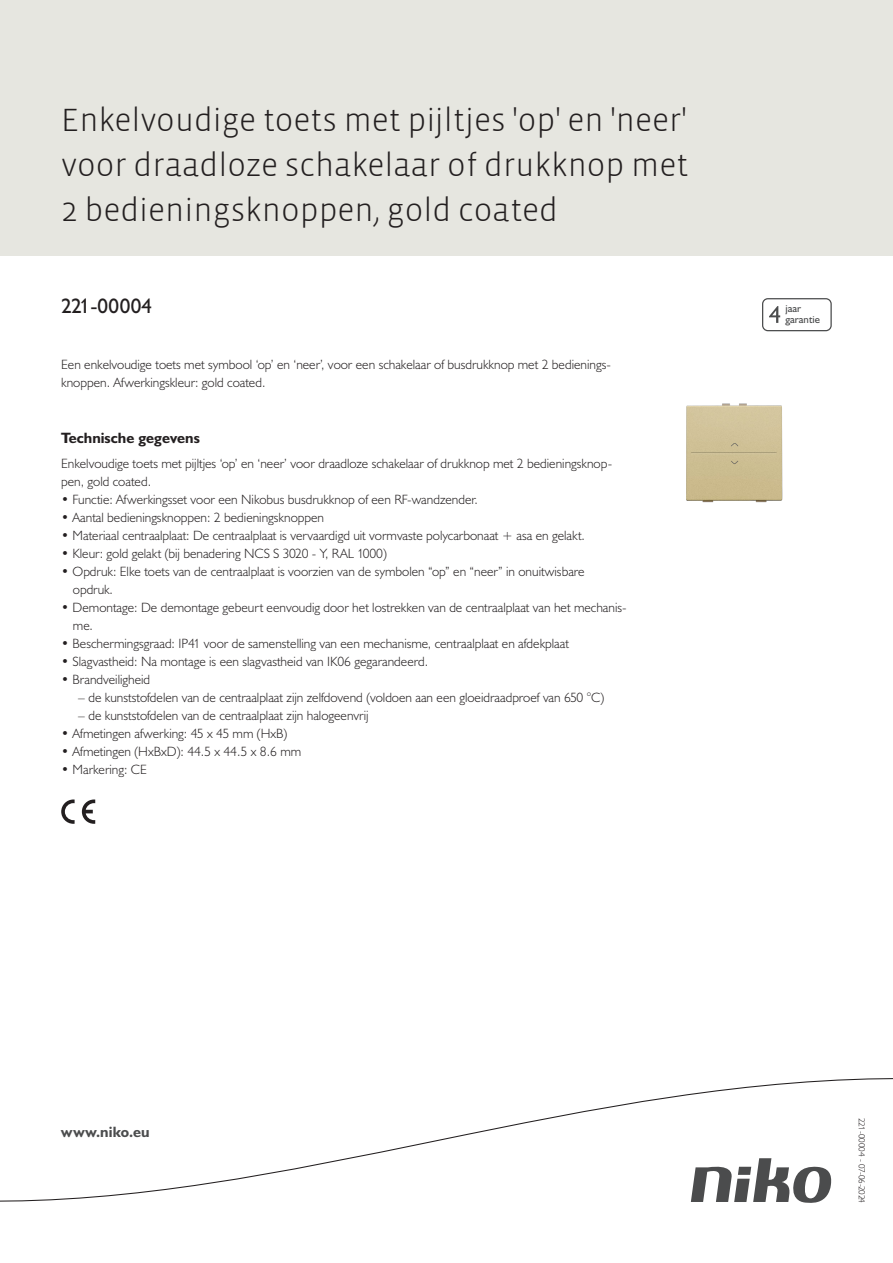
<style>
.page{position:relative;width:893px;height:1263px;background:#fff}
.page>*{position:absolute;margin:0;border:0;box-sizing:border-box;transform-origin:0 0}
.Title_datasheets{font:300 33px/45px "Vista Sans";color:#231f20;text-align:justify}
.Article_number{font:21px "Humanist 521 BT";letter-spacing:.015em;color:#231f20}
.Titles_parts{font:700 15px "Humanist 521 BT";color:#231f20}
.titel_afbeelding{font:700 15px "Humanist 521 BT";letter-spacing:.005em;color:#4b4c4d}
.USP_Bullets{font:300 13.5px/18px "Humanist 521 BT";color:#231f20}
.Platte_tekst_CAB{font:300 13.5px/18px "Humanist 521 BT";color:#231f20}
.USP_Bullets_level_2{font:300 13.5px "Humanist 521 BT";color:#231f20}
.t1{font:10.8px/10.8px "Humanist 521 BT";color:#4b4c4d}
.Revision{font:300 9px "Humanist 521 BT";letter-spacing:-.03em;color:#231f20}
</style>
<div class="page">
<div style="left:0;top:0;width:893px;height:255px;background:#e6e6e0"></div>
<svg style="left:82px;top:799px;width:13px;height:25px"></svg>
<svg style="left:61px;top:799px;width:14px;height:25px"></svg>
<svg style="left:762px;top:298px;width:70px;height:33px"></svg>
<svg style="left:0;top:1078px;width:893px;height:125px"></svg>
<img style="left:686px;top:403px;width:97px;height:100px">
<p class="Title_datasheets" style="left:61px;top:98px;width:629px">Enkelvoudige toets met pijltjes 'op' en 'neer' voor draadloze schakelaar of drukknop met 2 bedieningsknoppen, gold coated</p>
<p class="Article_number" style="left:61px;top:293px;width:92px">221-00004</p>
<p class="t1" style="left:785px;top:303px;width:36px">jaar garantie</p>
<p class="Platte_tekst_CAB" style="left:61px;top:355px;width:551px">Een enkelvoudige toets met symbool ‘op’ en ‘neer’, voor een schakelaar of busdrukknop met 2 bedienings&shy;knoppen. Afwerkingskleur: gold coated.</p>
<p class="Titles_parts" style="left:61px;top:429px;width:140px">Technische gegevens</p>
<p class="Platte_tekst_CAB" style="left:61px;top:454px;width:552px">Enkelvoudige toets met pijltjes ‘op’ en ‘neer’ voor draadloze schakelaar of drukknop met 2 bedieningsknop&shy;pen, gold coated.</p>
<p class="USP_Bullets" style="left:61px;top:490px;width:418px">• Functie: Afwerkingsset voor een Nikobus busdrukknop of een RF-wandzender.</p>
<p class="USP_Bullets" style="left:61px;top:508px;width:264px">• Aantal bedieningsknoppen: 2 bedieningsknoppen</p>
<p class="USP_Bullets" style="left:61px;top:526px;width:525px">• Materiaal centraalplaat: De centraalplaat is vervaardigd uit vormvaste polycarbonaat + asa en gelakt.</p>
<p class="USP_Bullets" style="left:61px;top:544px;width:327px">• Kleur: gold gelakt (bij benadering NCS S 3020 - Y, RAL 1000)</p>
<p class="USP_Bullets" style="left:73px;top:562px;width:513px;text-indent:-12px">• Opdruk: Elke toets van de centraalplaat is voorzien van de symbolen “op” en “neer” in onuitwisbare opdruk.</p>
<p class="USP_Bullets" style="left:73px;top:598px;width:555px;text-indent:-12px">• Demontage: De demontage gebeurt eenvoudig door het lostrekken van de centraalplaat van het mechanis&shy;me.</p>
<p class="USP_Bullets" style="left:61px;top:634px;width:509px">• Beschermingsgraad: IP41 voor de samenstelling van een mechanisme, centraalplaat en afdekplaat</p>
<p class="USP_Bullets" style="left:61px;top:652px;width:368px">• Slagvastheid: Na montage is een slagvastheid van IK06 gegarandeerd.</p>
<p class="USP_Bullets" style="left:61px;top:670px;width:91px">• Brandveiligheid</p>
<p class="USP_Bullets_level_2" style="left:78px;top:689px;width:527px">– de kunststofdelen van de centraalplaat zijn zelfdovend (voldoen aan een gloeidraadproef van 650 °C)</p>
<p class="USP_Bullets_level_2" style="left:78px;top:707px;width:292px">– de kunststofdelen van de centraalplaat zijn halogeenvrij</p>
<p class="USP_Bullets" style="left:61px;top:724px;width:228px">• Afmetingen afwerking: 45 x 45 mm (HxB)</p>
<p class="USP_Bullets" style="left:61px;top:742px;width:241px">• Afmetingen (HxBxD): 44.5 x 44.5 x 8.6 mm</p>
<p class="USP_Bullets" style="left:61px;top:760px;width:87px">• Markering: CE</p>
<p class="titel_afbeelding" style="left:61px;top:1122px;width:90px">www.niko.eu</p>
<p class="Revision" style="left:868px;top:1118px;width:86px;rotate:90deg">221-00004 - 07-06-2024</p>
</div>
